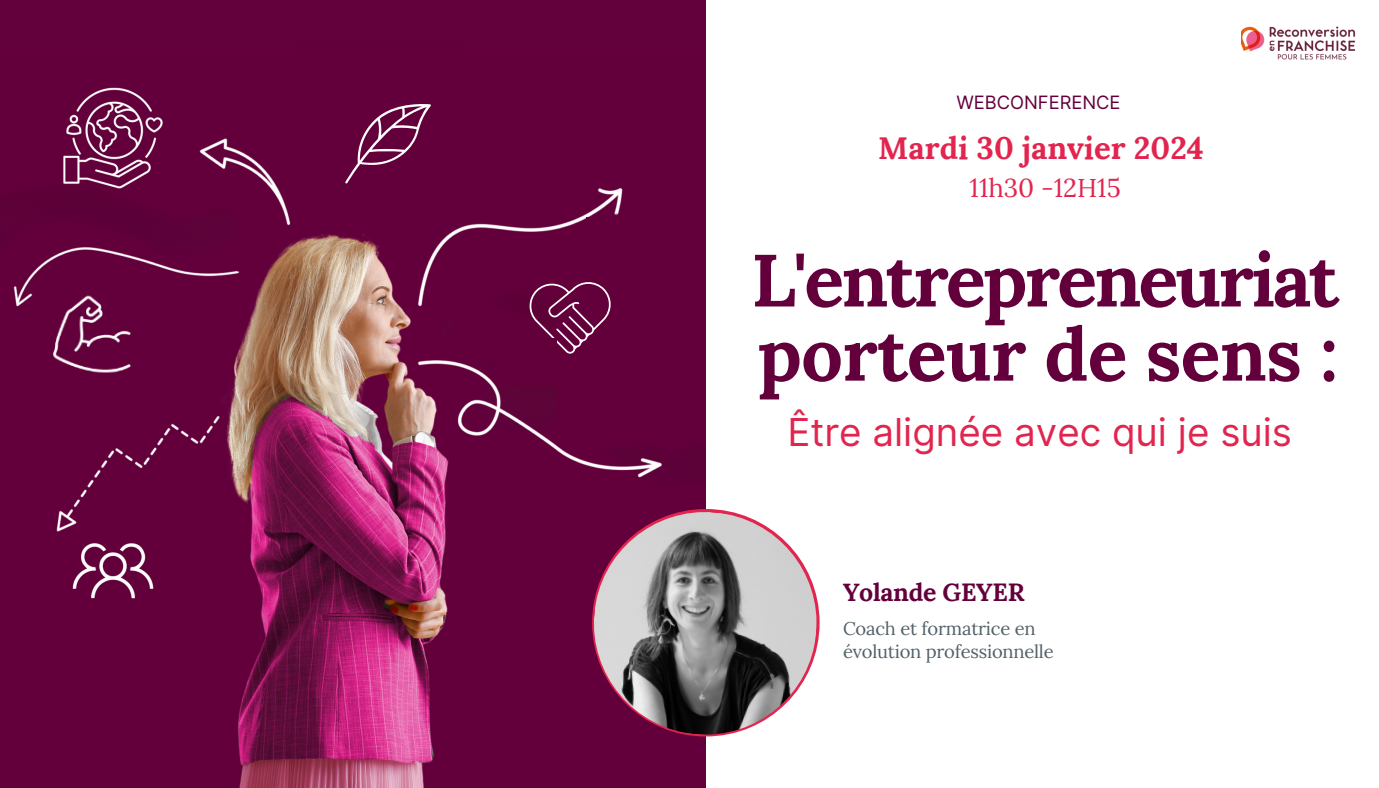
<style>
.page{position:relative;width:1379px;height:788px;background:#fff}
.page>*{position:absolute;margin:0;border:0;box-sizing:border-box;transform-origin:0 0}
.t1{font:700 73.76px "Lora";letter-spacing:-.035em;color:#63003c}
.t2{font:700 73.76px "Lora";letter-spacing:-.01em;color:#63003c}
.t3{font:38.5px "Inter";color:#e2254f}
.t4{font:700 31.06px "Lora";color:#e2254f}
.t5{font:25.81px "Lora";color:#e2254f}
.t6{font:700 24.85px "Lora";letter-spacing:-.01em;color:#63003c}
.t7{font:18.38px/22.8px "Lora";letter-spacing:-.01em;color:#526169}
.t8{font:18.38px "Inter";color:#63003c}
</style>
<div class="page">
<img style="left:0;top:0;width:705px;height:787px">
<img style="left:589px;top:507px;width:231px;height:232px">
<img style="left:1241px;top:26px;width:115px;height:34px">
<div style="left:158px;top:467px;width:68px;height:161px;background:#63003c"></div>
<div style="left:557px;top:354px;width:133px;height:90px;background:#63003c"></div>
<div style="left:557px;top:238px;width:124px;height:115px;background:#63003c"></div>
<svg style="left:445px;top:280px;width:167px;height:100px"></svg>
<img style="left:39px;top:277px;width:110px;height:103px">
<div style="left:295px;top:42px;width:170px;height:161px;background:#63003c"></div>
<svg style="left:345px;top:104px;width:86px;height:79px"></svg>
<div style="left:497px;top:338px;width:60px;height:47px;background:#63003c"></div>
<div style="left:586px;top:216px;width:107px;height:43px;background:#63003c"></div>
<p class="t8" style="left:956px;top:91px;width:166px">WEBCONFERENCE</p>
<p class="t4" style="left:878px;top:128px;width:327px">Mardi 30 janvier 2024</p>
<p class="t5" style="left:969px;top:171px;width:153px">11h30 -12H15</p>
<p class="t1" style="left:751px;top:232px;width:589px">L'entrepreneuriat</p>
<p class="t2" style="left:757px;top:306px;width:582px">porteur de sens :</p>
<p class="t3" style="left:787px;top:409px;width:506px">Être alignée avec qui je suis</p>
<p class="t6" style="left:842px;top:576px;width:183px">Yolande GEYER</p>
<p class="t7" style="left:842px;top:617px;width:212px">Coach et formatrice en évolution professionnelle</p>
</div>
